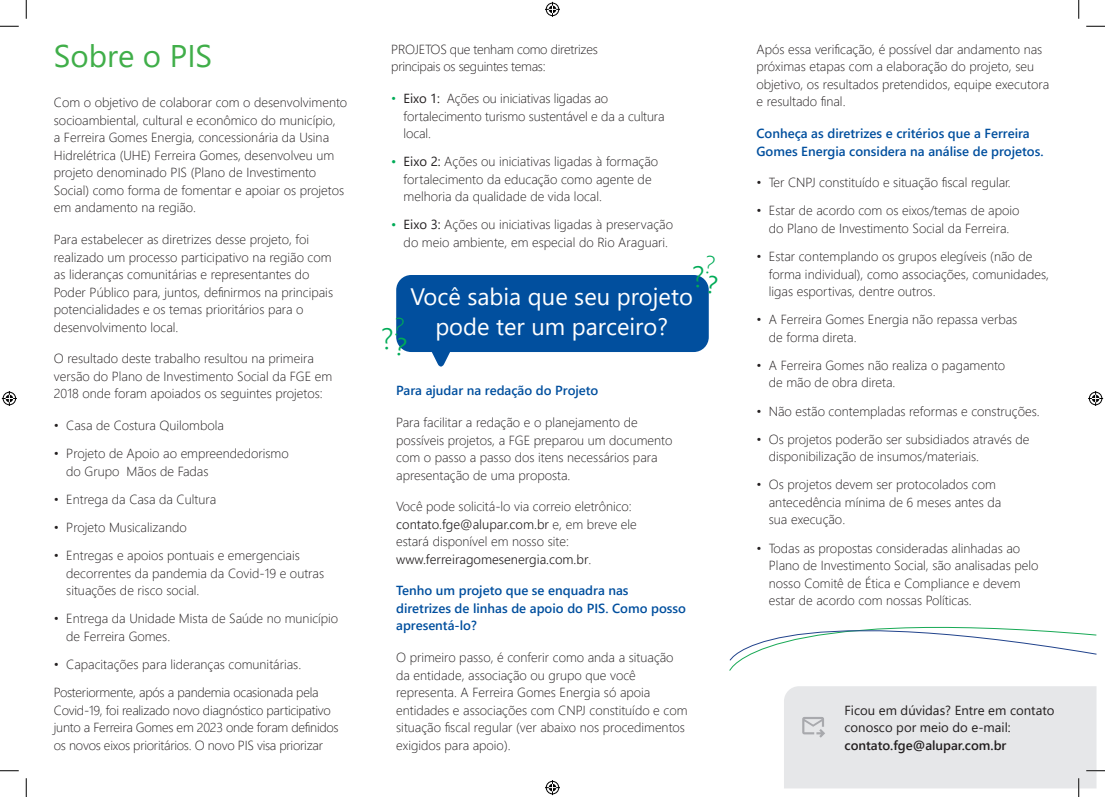
<style>
.page{position:relative;width:1105px;height:797px;background:#fff}
.page>*{position:absolute;margin:0;border:0;box-sizing:border-box;transform-origin:0 0}
.titulos{font:31.25px "Segoe UI";color:#40ae49}
.t1{font:300 29.38px "Segoe UI";color:#00ab57}
.titulos_-_menor{font:23.75px "Segoe UI";color:#fff}
.segoe_light_10_5pt_-_texto_corrido{font:300 13.12px/17.5px "Segoe UI";color:#231f20}
.segoe_light_10_5pt_-_texto_corrido-2{font:300 13.12px/17.5px "Segoe UI";letter-spacing:-.02em;color:#231f20}
.segoe_light_10_5pt_-_texto_corrido-3{font:600 13.12px/17.5px "Segoe UI";color:#014f9e}
.segoe_light_10_5pt_-_texto_corrido-4{font:13.12px/17.5px "Segoe UI";color:#231f20}
.s1{color:#00ab57}
.s2{font-weight:400}
.s3{font-weight:400;color:#00ab57}
.s4{font-style:inherit}
.s5{font-weight:600}
</style>
<div class="page">
<div style="left:396px;top:275px;width:313px;height:77px;background:#014f9e;border-radius:15px"></div>
<svg style="left:431px;top:352px;width:19px;height:15px"></svg>
<svg style="left:729px;top:626px;width:367px;height:45px"></svg>
<svg style="left:0;top:25px;width:19px;height:2px"></svg>
<svg style="left:1086px;top:25px;width:19px;height:2px"></svg>
<svg style="left:0;top:770px;width:19px;height:1px"></svg>
<svg style="left:25px;top:0;width:2px;height:19px"></svg>
<svg style="left:25px;top:778px;width:2px;height:19px"></svg>
<svg style="left:1078px;top:0;width:1px;height:19px"></svg>
<svg style="left:784px;top:686px;width:321px;height:111px;background:#e8e9ea"></svg>
<svg style="left:545px;top:2px;width:15px;height:15px"></svg>
<svg style="left:545px;top:780px;width:15px;height:15px"></svg>
<svg style="left:2px;top:391px;width:15px;height:15px"></svg>
<svg style="left:1088px;top:391px;width:15px;height:15px"></svg>
<svg style="left:396px;top:317px;width:11px;height:35px"></svg>
<svg style="left:704px;top:279px;width:5px;height:16px"></svg>
<p class="titulos" style="left:54px;top:27px;width:160px">Sobre o PIS</p>
<p class="segoe_light_10_5pt_-_texto_corrido-2" style="left:391px;top:39px;width:208px">PROJETOS que tenham como diretrizes principais os seguintes temas:</p>
<p class="segoe_light_10_5pt_-_texto_corrido" style="left:404px;top:88px;width:262px;text-indent:-12px"><span class="s1">•</span> <span class="s2">Eixo 1:</span> Ações ou iniciativas ligadas ao fortalecimento turismo sustentável e da a cultura local.</p>
<p class="segoe_light_10_5pt_-_texto_corrido" style="left:404px;top:152px;width:256px;text-indent:-12px"><span class="s3">•</span> <span class="s2">Eixo 2:</span> Ações ou iniciativas ligadas à formação fortalecimento da educação como agente de melhoria da qualidade de vida local.</p>
<p class="segoe_light_10_5pt_-_texto_corrido" style="left:391px;top:215px;width:283px;text-align:center"><span class="s3">•</span> <span class="s2">Eixo 3:</span> Ações ou iniciativas ligadas à preservação do meio ambiente, em especial do Rio Araguari.</p>
<p class="segoe_light_10_5pt_-_texto_corrido" style="left:54px;top:93px;width:295px">Com o objetivo de colaborar com o desenvolvimento socioambiental, cultural e econômico do município,<br>a Ferreira Gomes Energia, concessionária da Usina Hidrelétrica (UHE) Ferreira Gomes, desenvolveu um projeto denominado PIS (Plano de Investimento Social) como forma de fomentar e apoiar os projetos em andamento na região.</p>
<p class="segoe_light_10_5pt_-_texto_corrido" style="left:54px;top:229px;width:281px">Para estabelecer as diretrizes desse projeto, foi realizado um processo participativo na região com as lideranças comunitárias e representantes do Poder Público para, juntos, definirmos na principais potencialidades e os temas prioritários para o desenvolvimento local.</p>
<p class="segoe_light_10_5pt_-_texto_corrido" style="left:54px;top:349px;width:280px">O resultado deste trabalho resultou na primeira versão do Plano de Investimento Social da FGE em<br>2018 onde foram apoiados os seguintes projetos:</p>
<p class="segoe_light_10_5pt_-_texto_corrido" style="left:54px;top:415px;width:172px">• Casa de Costura Quilombola</p>
<p class="segoe_light_10_5pt_-_texto_corrido" style="left:66px;top:443px;width:224px;text-indent:-12px">• Projeto de Apoio ao empreendedorismo do Grupo Mãos de Fadas</p>
<p class="segoe_light_10_5pt_-_texto_corrido" style="left:54px;top:489px;width:164px">• Entrega da Casa da Cultura</p>
<p class="segoe_light_10_5pt_-_texto_corrido" style="left:54px;top:517px;width:134px">• Projeto Musicalizando</p>
<p class="segoe_light_10_5pt_-_texto_corrido" style="left:66px;top:545px;width:259px;text-indent:-12px">• Entregas e apoios pontuais e emergenciais decorrentes da pandemia da Covid-19 e outras situações de risco social.</p>
<p class="segoe_light_10_5pt_-_texto_corrido" style="left:66px;top:608px;width:273px;text-indent:-12px">• Entrega da Unidade Mista de Saúde no município de Ferreira Gomes.</p>
<p class="segoe_light_10_5pt_-_texto_corrido" style="left:54px;top:654px;width:249px">• Capacitações para lideranças comunitárias.</p>
<p class="segoe_light_10_5pt_-_texto_corrido-2" style="left:54px;top:682px;width:286px">Posteriormente, após a pandemia ocasionada pela Covid-19, foi realizado novo diagnóstico participativo junto a Ferreira Gomes em 2023 onde foram definidos os novos eixos prioritários. O novo PIS visa priorizar</p>
<p class="t1" style="left:692px;top:249px;width:14px">?</p>
<p class="titulos_-_menor" style="left:410px;top:274px;width:284px">Você sabia que seu projeto</p>
<p class="titulos_-_menor" style="left:435px;top:304px;width:234px">pode ter um parceiro?</p>
<p class="t1" style="left:381px;top:311px;width:14px">?</p>
<p class="segoe_light_10_5pt_-_texto_corrido-3" style="left:396px;top:381px;width:204px">Para ajudar na redação do Projeto</p>
<p class="segoe_light_10_5pt_-_texto_corrido" style="left:396px;top:412px;width:278px">Para facilitar a redação e o planejamento de possíveis projetos, a FGE preparou um documento com o passo a passo dos itens necessários para apresentação de uma proposta.</p>
<p class="segoe_light_10_5pt_-_texto_corrido" style="left:396px;top:496px;width:242px">Você pode solicitá-lo via correio eletrônico: <span class="s4">contato.fge@alupar.com.br</span> e, em breve ele estará disponível em nosso site: <span class="s4">www.ferreiragomesenergia.com.br</span>.</p>
<p class="segoe_light_10_5pt_-_texto_corrido-3" style="left:396px;top:581px;width:291px">Tenho um projeto que se enquadra nas diretrizes de linhas de apoio do PIS. Como posso apresentá-lo?</p>
<p class="segoe_light_10_5pt_-_texto_corrido" style="left:396px;top:647px;width:293px">O primeiro passo, é conferir como anda a situação da entidade, associação ou grupo que você representa. A Ferreira Gomes Energia só apoia entidades e associações com CNPJ constituído e com situação fiscal regular (ver abaixo nos procedimentos exigidos para apoio).</p>
<p class="segoe_light_10_5pt_-_texto_corrido" style="left:756px;top:39px;width:294px">Após essa verificação, é possível dar andamento nas próximas etapas com a elaboração do projeto, seu objetivo, os resultados pretendidos, equipe executora e resultado final.</p>
<p class="segoe_light_10_5pt_-_texto_corrido-3" style="left:756px;top:124px;width:289px">Conheça as diretrizes e critérios que a Ferreira<br>Gomes Energia considera na análise de projetos.</p>
<p class="segoe_light_10_5pt_-_texto_corrido" style="left:756px;top:173px;width:256px">• Ter CNPJ constituído e situação fiscal regular.</p>
<p class="segoe_light_10_5pt_-_texto_corrido" style="left:756px;top:201px;width:265px;text-align:center">• Estar de acordo com os eixos/temas de apoio do Plano de Investimento Social da Ferreira.</p>
<p class="segoe_light_10_5pt_-_texto_corrido" style="left:769px;top:246px;width:282px;text-indent:-12px">• Estar contemplando os grupos elegíveis (não de forma individual), como associações, comunidades, ligas esportivas, dentre outros.</p>
<p class="segoe_light_10_5pt_-_texto_corrido" style="left:769px;top:309px;width:250px;text-indent:-12px">• A Ferreira Gomes Energia não repassa verbas de forma direta.</p>
<p class="segoe_light_10_5pt_-_texto_corrido" style="left:769px;top:355px;width:238px;text-indent:-12px">• A Ferreira Gomes não realiza o pagamento de mão de obra direta.</p>
<p class="segoe_light_10_5pt_-_texto_corrido" style="left:756px;top:401px;width:285px">• Não estão contempladas reformas e construções.</p>
<p class="segoe_light_10_5pt_-_texto_corrido" style="left:769px;top:429px;width:262px;text-indent:-12px">• Os projetos poderão ser subsidiados através de disponibilização de insumos/materiais.</p>
<p class="segoe_light_10_5pt_-_texto_corrido" style="left:769px;top:474px;width:234px;text-indent:-12px">• Os projetos devem ser protocolados com antecedência mínima de 6 meses antes da sua execução.</p>
<p class="segoe_light_10_5pt_-_texto_corrido" style="left:769px;top:538px;width:271px;text-indent:-12px">• Todas as propostas consideradas alinhadas ao Plano de Investimento Social, são analisadas pelo nosso Comitê de Ética e Compliance e devem estar de acordo com nossas Políticas.</p>
<p class="segoe_light_10_5pt_-_texto_corrido-4" style="left:844px;top:700px;width:211px">Ficou em dúvidas? Entre em contato conosco por meio do e-mail: <span class="s5">contato.fge@alupar.com.br</span></p>
</div>
